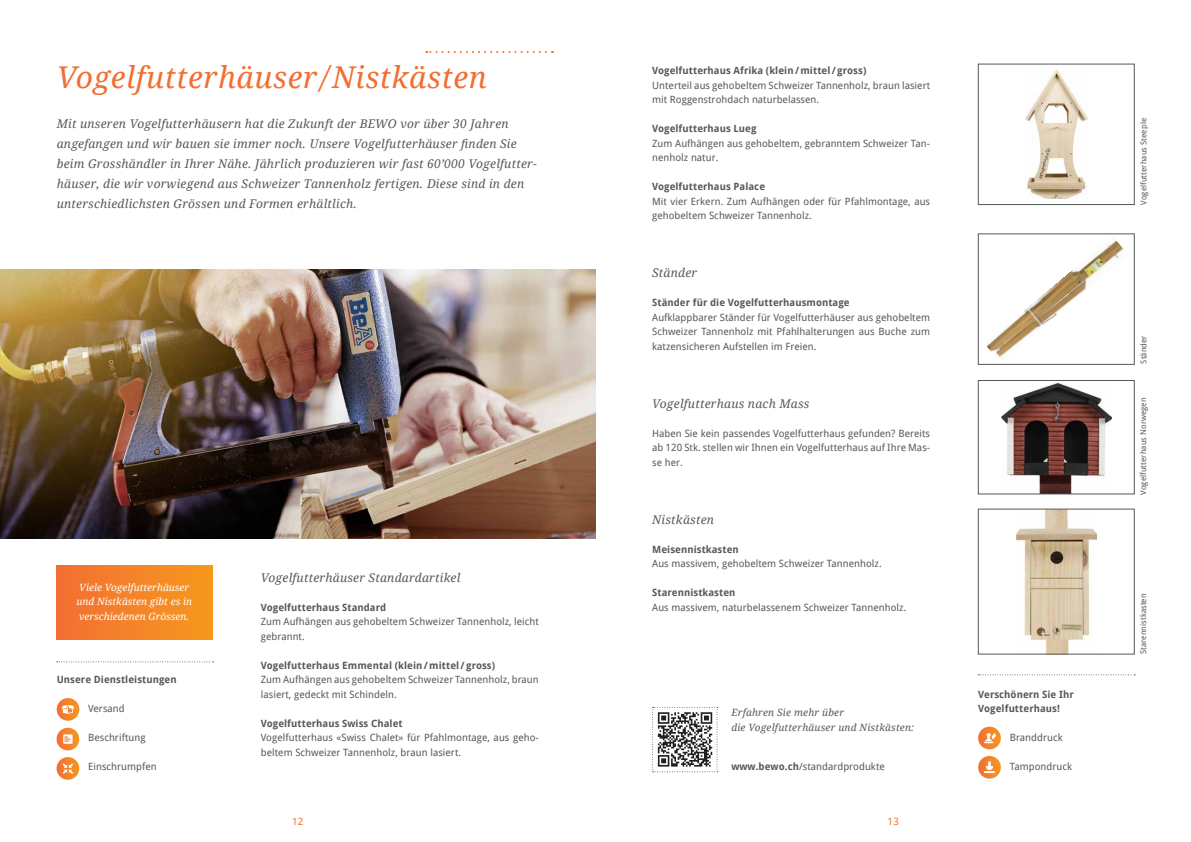
<style>
.page{position:relative;width:1191px;height:842px;background:#fff}
.page>*{position:absolute;margin:0;border:0;box-sizing:border-box;transform-origin:0 0}
.t1{font:italic 30px "Droid Serif";letter-spacing:.02em;color:#f36e31}
.t2{font:italic 12px/20px "Droid Serif";letter-spacing:.02em;color:#57585a}
.t3{font:10px/14.5px "Droid Sans";letter-spacing:.005em;color:#57585a}
.t4{font:700 10px/14.5px "Droid Sans";letter-spacing:.005em;color:#57585a}
.t5{font:italic 10px/14.5px "Droid Serif";letter-spacing:.005em;color:#fff}
.t6{font:italic 10px/14.5px "Droid Serif";letter-spacing:.02em;color:#57585a}
.t7{font:10px "Droid Sans";color:#f36e31}
.t8{font:8px "Droid Sans";letter-spacing:.005em;color:#57585a}
.s1{font-weight:700}
</style>
<div class="page">
<img style="left:0;top:269px;width:595px;height:269px">
<div style="left:56px;top:566px;width:156px;height:74px;background:linear-gradient(to right,#f36f33,#f6981e)"></div>
<img style="left:1025px;top:70px;width:62px;height:129px">
<div style="left:978px;top:64px;width:156px;height:141px;border:1px solid #57585a"></div>
<img style="left:1016px;top:511px;width:80px;height:141px">
<img style="left:1001px;top:383px;width:110px;height:109px">
<div style="left:978px;top:380px;width:156px;height:114px;border:1px solid #57585a"></div>
<svg style="left:978px;top:756px;width:22px;height:23px"></svg>
<svg style="left:978px;top:727px;width:22px;height:22px"></svg>
<svg style="left:984px;top:733px;width:12px;height:10px"></svg>
<svg style="left:978px;top:674px;width:157px;height:1px"></svg>
<svg style="left:57px;top:757px;width:22px;height:23px"></svg>
<svg style="left:57px;top:728px;width:22px;height:22px"></svg>
<svg style="left:57px;top:661px;width:157px;height:1px"></svg>
<svg style="left:57px;top:698px;width:22px;height:23px"></svg>
<img style="left:986px;top:240px;width:138px;height:118px">
<div style="left:978px;top:234px;width:156px;height:131px;border:1px solid #57585a"></div>
<div style="left:63px;top:734px;width:10px;height:10px;background:#fff"></div>
<svg style="left:64px;top:736px;width:7px;height:6px"></svg>
<svg style="left:984px;top:761px;width:11px;height:12px"></svg>
<svg style="left:63px;top:763px;width:10px;height:11px"></svg>
<svg style="left:61px;top:705px;width:13px;height:9px"></svg>
<svg style="left:426px;top:51px;width:120px;height:2px"></svg>
<svg style="left:652px;top:707px;width:66px;height:65px"></svg>
<h1 class="t1" style="left:57px;top:56px;width:431px">Vogelfutterhäuser/Nistkästen</h1>
<p class="t2" style="left:57px;top:113px;width:481px">Mit unseren Vogelfutterhäusern hat die Zukunft der BEWO vor über 30 Jahren angefangen und wir bauen sie immer noch. Unsere Vogelfutterhäuser finden Sie beim Grosshändler in Ihrer Nähe. Jährlich produzieren wir fast 60’000 Vogelfutter&shy;häuser, die wir vorwiegend aus Schweizer Tannenholz fertigen. Diese sind in den unterschiedlichsten Grössen und Formen erhältlich.</p>
<p class="t5" style="left:76px;top:579px;width:117px">Viele Vogelfutterhäuser und Nistkästen gibt es in verschiedenen Grössen.</p>
<p class="t4" style="left:57px;top:672px;width:121px">Unsere Dienstleistungen</p>
<p class="t3" style="left:88px;top:701px;width:38px">Versand</p>
<p class="t3" style="left:88px;top:730px;width:59px">Beschriftung</p>
<p class="t3" style="left:88px;top:759px;width:70px">Einschrumpfen</p>
<p class="t2" style="left:261px;top:567px;width:201px">Vogelfutterhäuser Standardartikel</p>
<p class="t4" style="left:261px;top:600px;width:127px">Vogelfutterhaus Standard</p>
<p class="t3" style="left:261px;top:614px;width:279px">Zum Aufhängen aus gehobeltem Schweizer Tannenholz, leicht gebrannt.</p>
<p class="t4" style="left:261px;top:658px;width:236px">Vogelfutterhaus Emmental (klein/mittel /gross)</p>
<p class="t3" style="left:261px;top:672px;width:279px">Zum Aufhängen aus gehobeltem Schweizer Tannenholz, braun lasiert, gedeckt mit Schindeln.</p>
<p class="t4" style="left:261px;top:716px;width:143px">Vogelfutterhaus Swiss Chalet</p>
<p class="t3" style="left:261px;top:730px;width:279px">Vogelfutterhaus «Swiss Chalet» für Pfahlmontage, aus geho&shy;beltem Schweizer Tannenholz, braun lasiert.</p>
<p class="t4" style="left:652px;top:63px;width:216px">Vogelfutterhaus Afrika (klein/mittel /gross)</p>
<p class="t3" style="left:652px;top:78px;width:279px">Unterteil aus gehobeltem Schweizer Tannenholz, braun lasiert mit Roggenstrohdach naturbelassen.</p>
<p class="t4" style="left:652px;top:121px;width:106px">Vogelfutterhaus Lueg</p>
<p class="t3" style="left:652px;top:136px;width:279px">Zum Aufhängen aus gehobeltem, gebranntem Schweizer Tan&shy;nenholz natur.</p>
<p class="t4" style="left:652px;top:179px;width:114px">Vogelfutterhaus Palace</p>
<p class="t3" style="left:652px;top:194px;width:279px">Mit vier Erkern. Zum Aufhängen oder für Pfahlmontage, aus gehobeltem Schweizer Tannenholz.</p>
<p class="t2" style="left:652px;top:262px;width:47px">Ständer</p>
<p class="t4" style="left:652px;top:295px;width:199px">Ständer für die Vogelfutterhausmontage</p>
<p class="t3" style="left:652px;top:310px;width:279px;text-align:justify">Aufklappbarer Ständer für Vogelfutterhäuser aus gehobeltem Schweizer Tannenholz mit Pfahlhalterungen aus Buche zum katzensicheren Aufstellen im Freien.</p>
<p class="t2" style="left:652px;top:393px;width:159px">Vogelfutterhaus nach Mass</p>
<p class="t3" style="left:652px;top:426px;width:279px;text-align:justify">Haben Sie kein passendes Vogelfutterhaus gefunden? Bereits ab 120 Stk. stellen wir Ihnen ein Vogelfutterhaus auf Ihre Mas&shy;se her.</p>
<p class="t2" style="left:652px;top:509px;width:63px">Nistkästen</p>
<p class="t4" style="left:652px;top:542px;width:88px">Meisennistkasten</p>
<p class="t3" style="left:652px;top:556px;width:231px">Aus massivem, gehobeltem Schweizer Tannenholz.</p>
<p class="t4" style="left:652px;top:585px;width:85px">Starennistkasten</p>
<p class="t3" style="left:652px;top:600px;width:256px">Aus massivem, naturbelassenem Schweizer Tannenholz.</p>
<p class="t6" style="left:731px;top:705px;width:184px">Erfahren Sie mehr über<br>die Vogelfutterhäuser und Nistkästen:</p>
<p class="t3" style="left:731px;top:759px;width:155px"><span class="s1">www.bewo.ch</span>/standardprodukte</p>
<p class="t7" style="left:292px;top:815px;width:13px">12</p>
<p class="t7" style="left:887px;top:815px;width:13px">13</p>
<p class="t4" style="left:978px;top:687px;width:97px">Verschönern Sie Ihr<br>Vogelfutterhaus!</p>
<p class="t3" style="left:1009px;top:730px;width:54px">Branddruck</p>
<p class="t3" style="left:1009px;top:759px;width:64px">Tampondruck</p>
<p class="t8" style="left:1139px;top:205px;width:88px;rotate:-90deg">Vogelfutterhaus Steeple</p>
<p class="t8" style="left:1139px;top:364px;width:30px;rotate:-90deg">Ständer</p>
<p class="t8" style="left:1138px;top:495px;width:99px;rotate:-90deg">Vogelfutterhaus Norwegen</p>
<p class="t8" style="left:1138px;top:654px;width:62px;rotate:-90deg">Starennistkasten</p>
</div>
